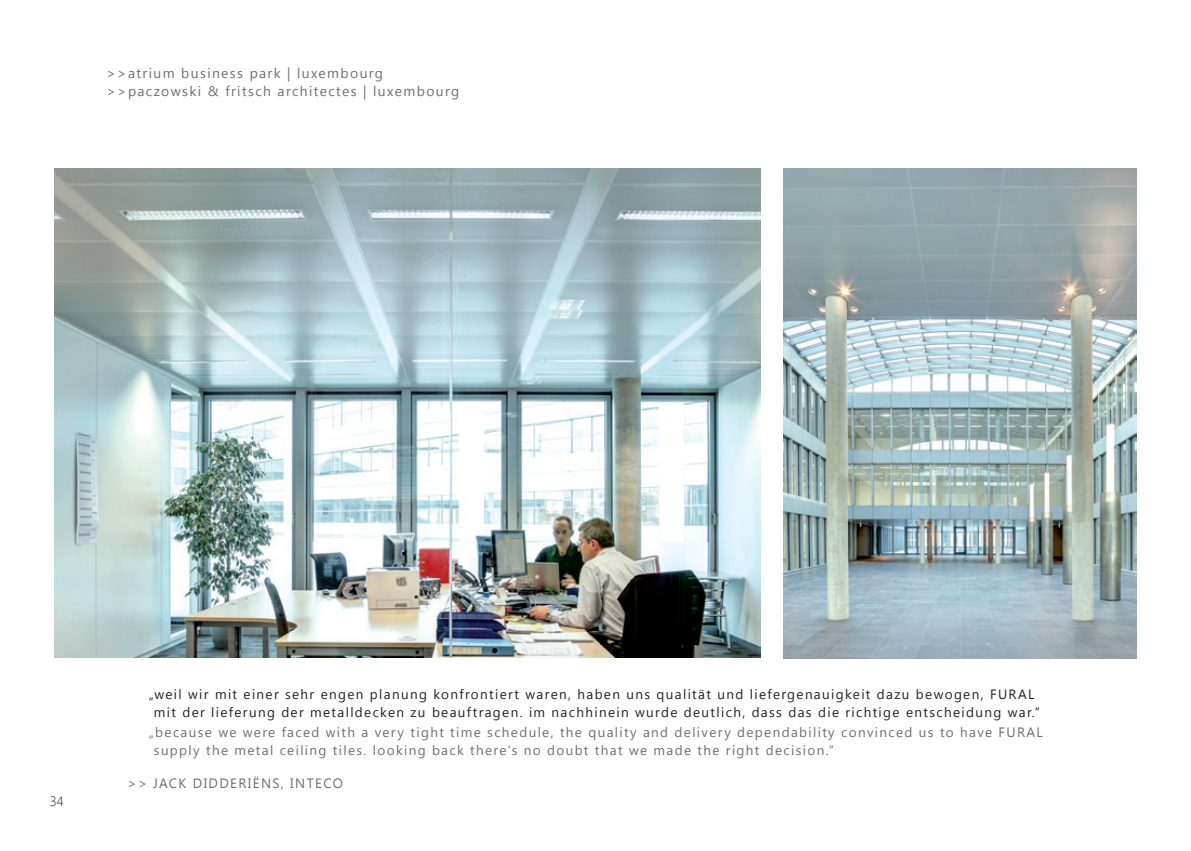
<style>
.page{position:relative;width:1191px;height:851px;background:#fff}
.page>*{position:absolute;margin:0;border:0;box-sizing:border-box;transform-origin:0 0}
.t1{font:13.8px/18px "Segoe UI";letter-spacing:.1em;color:#6c6d70}
.t2{font:13.5px/18px "Segoe UI";letter-spacing:.1em;color:#231f20;text-align:center}
.t3{font:13.5px/18px "Segoe UI";letter-spacing:.1em;color:#6c6d70}
.t4{font:300 13.5px "Segoe UI";color:#231f20}
</style>
<div class="page">
<img style="left:54px;top:168px;width:706px;height:489px">
<img style="left:784px;top:168px;width:353px;height:490px">
<p class="t1" style="left:106px;top:64px;width:354px">&gt;&gt;atrium business park | luxembourg &gt;&gt;paczowski &amp; fritsch architectes | luxembourg</p>
<p class="t4" style="left:50px;top:791px;width:15px">34</p>
<p class="t2" style="left:149px;top:684px;width:892px">„weil wir mit einer sehr engen planung konfrontiert waren, haben uns qualität und liefergenauigkeit dazu bewogen, FURAL mit der lieferung der metalldecken zu beauftragen. im nachhinein wurde deutlich, dass das die richtige entscheidung war.“</p>
<p class="t3" style="left:154px;top:723px;width:890px;text-indent:-5px">„because we were faced with a very tight time schedule, the quality and delivery dependability convinced us to have FURAL supply the metal ceiling tiles. looking back there‘s no doubt that we made the right decision.“</p>
<p class="t3" style="left:128px;top:774px;width:86px">&gt;&gt; Ja ck Didd</p>
<p class="t3" style="left:230px;top:774px;width:114px">eriëns, Inteco</p>
</div>
